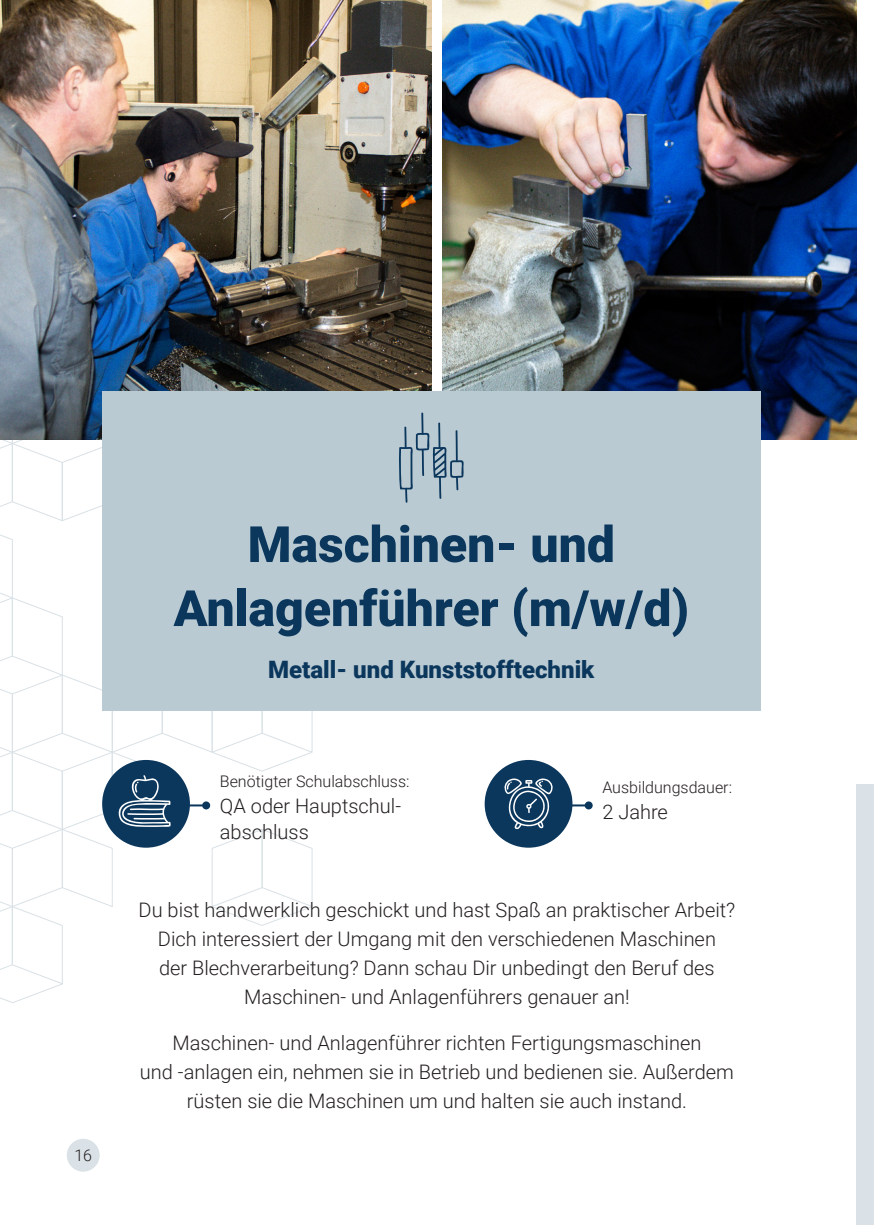
<style>
.page{position:relative;width:874px;height:1225px;background:#fff}
.page>*{position:absolute;margin:0;border:0;box-sizing:border-box;transform-origin:0 0}
.t1{font:900 50px/64px "Roboto";color:#0b375d;text-align:center}
.t2{font:900 24px "Roboto";color:#0b375d}
.t3{font:300 20px/29px "Roboto";color:#231f20;text-align:center}
.t4{font:300 16px "Roboto";color:#231f20}
</style>
<div class="page">
<img style="left:363px;top:0;width:68px;height:391px">
<img style="left:442px;top:0;width:414px;height:439px">
<div style="left:856px;top:784px;width:17px;height:441px;background:#dae2e7"></div>
<img style="left:0;top:0;width:363px;height:1003px">
<div style="left:484px;top:760px;width:88px;height:87px;background:#0b375d;border-radius:50%"></div>
<hr style="left:559px;top:804px;width:29px;height:2px;background:#0b375d">
<div style="left:584px;top:801px;width:8px;height:8px;background:#0b375d;border-radius:50%"></div>
<svg style="left:504px;top:778px;width:49px;height:51px"></svg>
<div style="left:102px;top:391px;width:658px;height:320px;background:#bacad2"></div>
<svg style="left:399px;top:412px;width:64px;height:90px"></svg>
<div style="left:67px;top:1138px;width:33px;height:33px;background:#dae2e7;border-radius:50%"></div>
<p class="t4" style="left:74px;top:1144px;width:19px">16</p>
<h1 class="t1" style="left:173px;top:510px;width:517px">Maschinen- und<br>Anlagenführer (m/w/d)</h1>
<p class="t2" style="left:268px;top:652px;width:327px">Metall- und Kunststofftechnik</p>
<p class="t4" style="left:220px;top:770px;width:191px">Benötigter Schulabschluss:</p>
<p class="t3" style="left:220px;top:792px;width:182px;line-height:26px;text-align:left">QA oder Hauptschul&shy;abschluss</p>
<p class="t4" style="left:602px;top:776px;width:131px">Ausbildungsdauer:</p>
<p class="t3" style="left:602px;top:796px;width:67px">2 Jahre</p>
<p class="t3" style="left:138px;top:894px;width:598px">Du bist handwerklich geschickt und hast Spaß an praktischer Arbeit?<br>Dich interessiert der Umgang mit den verschiedenen Maschinen<br>der Blechverarbeitung? Dann schau Dir unbedingt den Beruf des Maschinen- und Anlagenführers genauer an!</p>
<p class="t3" style="left:140px;top:1027px;width:595px">Maschinen- und Anlagenführer richten Fertigungsmaschinen<br>und -anlagen ein, nehmen sie in Betrieb und bedienen sie. Außerdem rüsten sie die Maschinen um und halten sie auch instand.</p>
</div>
